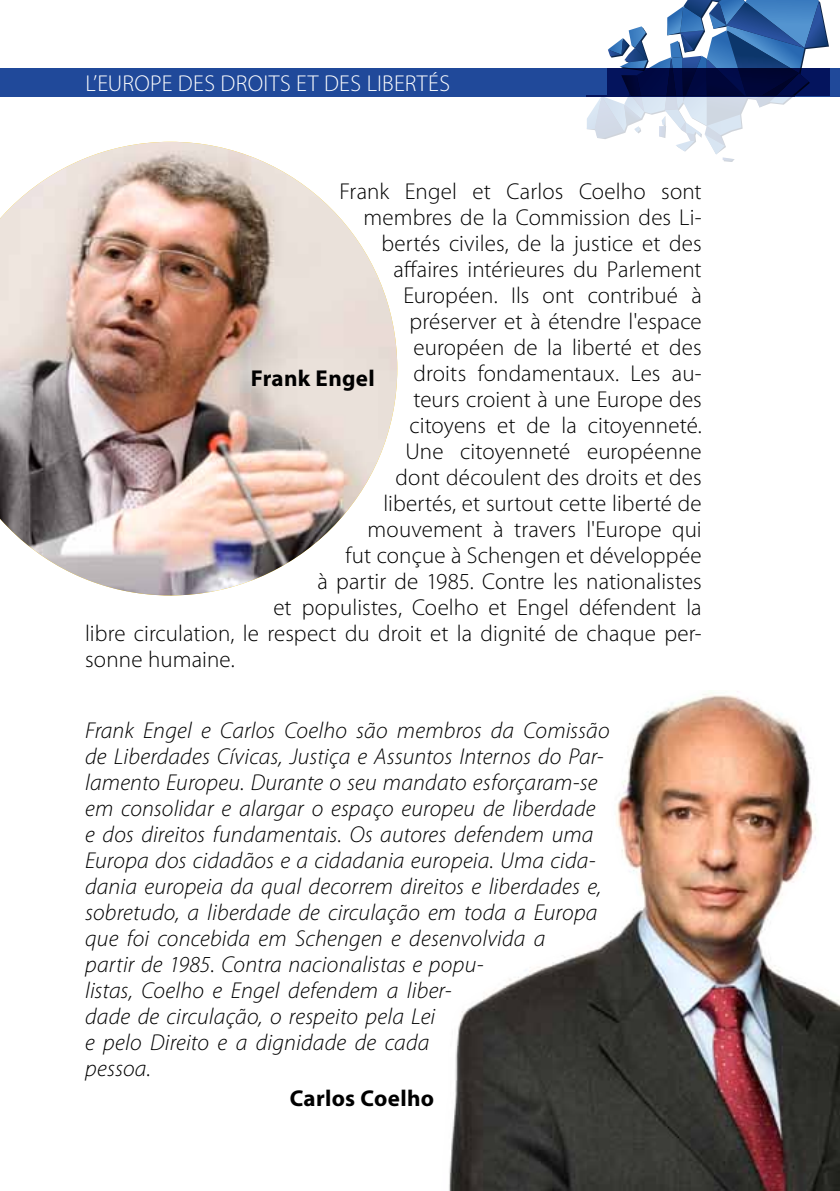
<style>
.page{position:relative;width:840px;height:1191px;background:#fff}
.page>*{position:absolute;margin:0;border:0;box-sizing:border-box;transform-origin:0 0}
.t1{font:300 23px "Myriad Pro";letter-spacing:.005em;color:#000}
.t2{font:italic 300 23px/26px "Myriad Pro";letter-spacing:.01em;color:#000}
.t3{font:300 23px "Myriad Pro";letter-spacing:.015em;color:#fff}
.t4{font:700 23px "Myriad Pro";letter-spacing:.015em;color:#000}
</style>
<div class="page">
<div style="left:0;top:68px;width:839px;height:28px;background:#20499a"></div>
<svg style="left:586px;top:0;width:242px;height:162px"></svg>
<img style="left:0;top:142px;width:397px;height:453px">
<img style="left:449px;top:691px;width:390px;height:500px">
<p class="t3" style="left:85px;top:69px;width:366px">L’Europe des droits et des libertés</p>
<p class="t1" style="left:339px;top:177px;width:363px">Frank Engel et Carlos Coelho sont</p>
<p class="t1" style="left:363px;top:203px;width:340px">membres de la Commission des Li-</p>
<p class="t1" style="left:381px;top:229px;width:321px">bertés civiles, de la justice et des</p>
<p class="t1" style="left:393px;top:255px;width:309px">affaires intérieures du Parlement</p>
<p class="t1" style="left:403px;top:281px;width:299px">Européen. Ils ont contribué à</p>
<p class="t1" style="left:409px;top:307px;width:293px">préserver et à étendre l'espace</p>
<p class="t1" style="left:413px;top:333px;width:290px">européen de la liberté et des</p>
<p class="t1" style="left:413px;top:359px;width:290px">droits fondamentaux. Les au-</p>
<p class="t1" style="left:413px;top:385px;width:290px">teurs croient à une Europe des</p>
<p class="t1" style="left:409px;top:411px;width:293px">citoyens et de la citoyenneté.</p>
<p class="t1" style="left:405px;top:437px;width:297px">Une citoyenneté européenne</p>
<p class="t1" style="left:395px;top:463px;width:307px">dont découlent des droits et des</p>
<p class="t1" style="left:383px;top:489px;width:319px">libertés, et surtout cette liberté de</p>
<p class="t1" style="left:367px;top:515px;width:335px">mouvement à travers l'Europe qui</p>
<p class="t1" style="left:345px;top:541px;width:357px">fut conçue à Schengen et développée</p>
<p class="t1" style="left:317px;top:567px;width:386px">à partir de 1985. Contre les nationalistes</p>
<p class="t1" style="left:273px;top:593px;width:429px">et populistes, Coelho et Engel défendent la</p>
<p class="t1" style="left:85px;top:619px;width:618px">libre circulation, le respect du droit et la dignité de chaque per-</p>
<p class="t1" style="left:85px;top:645px;width:151px">sonne humaine.</p>
<p class="t4" style="left:251px;top:363px;width:125px">Frank Engel</p>
<p class="t2" style="left:85px;top:717px;width:525px">Frank Engel e Carlos Coelho são membros da Comissão de Liberdades Cívicas, Justiça e Assuntos Internos do Par&shy;lamento Europeu. Durante o seu mandato esforçaram-se em consolidar e alargar o espaço europeu de liberdade e dos direitos fundamentais. Os autores defendem uma Europa dos cidadãos e a cidadania europeia. Uma cida&shy;dania europeia da qual decorrem direitos e liberdades e, sobretudo, a liberdade de circulação em toda a Europa que foi concebida em Schengen e desenvolvida a<br>partir de 1985. Contra nacionalistas e popu-<br>listas, Coelho e Engel defendem a liber-<br>dade de circulação, o respeito pela Lei<br>e pelo Direito e a dignidade de cada<br>pessoa.</p>
<p class="t4" style="left:289px;top:1083px;width:146px">Carlos Coelho</p>
</div>
